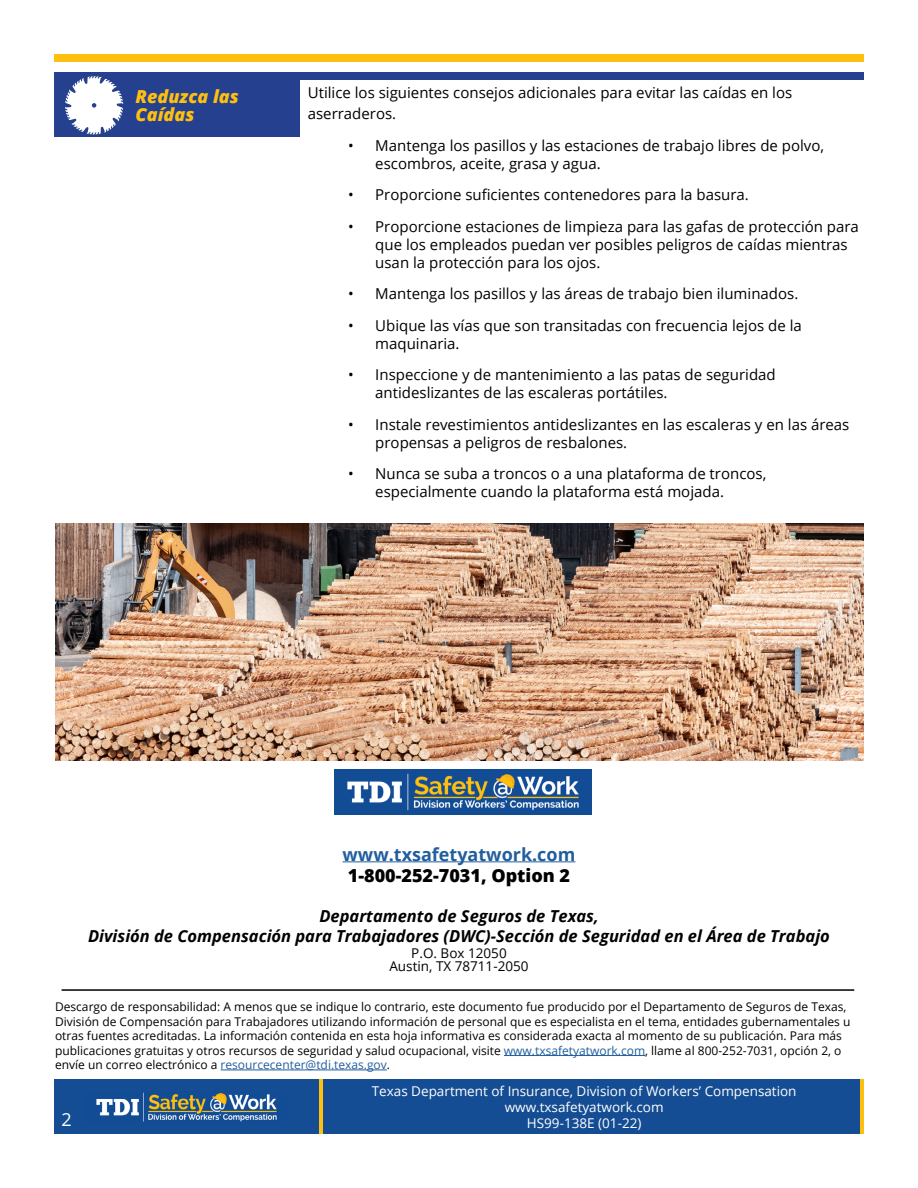
<style>
.page{position:relative;width:918px;height:1188px;background:#fff}
.page>*{position:absolute;margin:0;border:0;box-sizing:border-box;transform-origin:0 0}
.t1{font:700 18px "Open Sans";color:#215e9e}
.t2{font:800 18px "Open Sans";color:#000}
.t3{font:italic 800 18px/18px "Open Sans";color:#fec00f}
.t4{font:18px "Open Sans";color:#fff}
.t5{font:italic 700 16.5px/19.8px "Open Sans";color:#000;text-align:center}
.t6{font:15px/18px "Open Sans";color:#000}
.t7{font:13.5px/16.2px "Open Sans";color:#fff;text-align:center}
.t8{font:13.5px/13.5px "Open Sans";color:#000;text-align:center}
.t9{font:12px/14.4px "Open Sans";color:#000}
.s1{color:#215e9e}
</style>
<div class="page">
<div style="left:54px;top:54px;width:810px;height:7px;background:#fec00f"></div>
<div style="left:54px;top:1080px;width:810px;height:54px;background:#154d94"></div>
<hr style="left:319px;top:1080px;width:4px;height:54px;background:#fec00f">
<hr style="left:860px;top:1080px;width:4px;height:54px;background:#fec00f">
<div style="left:299px;top:72px;width:565px;height:8px;background:#25408f"></div>
<div style="left:54px;top:72px;width:245px;height:65px;background:#25408f"></div>
<img style="left:335px;top:769px;width:256px;height:45px">
<hr style="left:343px;top:861px;width:232px;height:1px;background:#215e9e">
<hr style="left:62px;top:989px;width:792px;height:2px;background:#000">
<hr style="left:504px;top:1055px;width:141px;height:1px;background:#215e9e">
<hr style="left:221px;top:1070px;width:166px;height:1px;background:#215e9e">
<img style="left:55px;top:524px;width:809px;height:236px">
<svg style="left:65px;top:76px;width:58px;height:59px"></svg>
<p class="t3" style="left:135px;top:87px;width:105px">Reduzca las<br>Caídas</p>
<p class="t6" style="left:308px;top:81px;width:486px;line-height:21.6px">Utilice los siguientes consejos adicionales para evitar las caídas en los aserraderos.</p>
<p class="t6" style="left:375px;top:136px;width:450px;text-indent:-27px">• Mantenga los pasillos y las estaciones de trabajo libres de polvo, escombros, aceite, grasa y agua.</p>
<p class="t6" style="left:348px;top:186px;width:402px">• Proporcione suficientes contenedores para la basura.</p>
<p class="t6" style="left:375px;top:217px;width:485px;text-indent:-27px">• Proporcione estaciones de limpieza para las gafas de protección para que los empleados puedan ver posibles peligros de caídas mientras usan la protección para los ojos.</p>
<p class="t6" style="left:348px;top:285px;width:452px">• Mantenga los pasillos y las áreas de trabajo bien iluminados.</p>
<p class="t6" style="left:375px;top:316px;width:428px;text-indent:-27px">• Ubique las vías que son transitadas con frecuencia lejos de la maquinaria.</p>
<p class="t6" style="left:375px;top:366px;width:402px;text-indent:-27px">• Inspeccione y de mantenimiento a las patas de seguridad antideslizantes de las escaleras portátiles.</p>
<p class="t6" style="left:375px;top:415px;width:476px;text-indent:-27px">• Instale revestimientos antideslizantes en las escaleras y en las áreas propensas a peligros de resbalones.</p>
<p class="t6" style="left:375px;top:465px;width:393px;text-indent:-27px">• Nunca se suba a troncos o a una plataforma de troncos, especialmente cuando la plataforma está mojada.</p>
<p class="t1" style="left:343px;top:841px;width:234px">www.txsafetyatwork.com</p>
<p class="t2" style="left:348px;top:862px;width:224px">1-800-252-7031, Option 2</p>
<p class="t5" style="left:88px;top:905px;width:743px">Departamento de Seguros de Texas,<br>División de Compensación para Trabajadores (DWC)-Sección de Seguridad en el Área de Trabajo</p>
<p class="t8" style="left:389px;top:946px;width:141px">P.O. Box 12050<br>Austin, TX 78711-2050</p>
<p class="t9" style="left:55px;top:1000px;width:797px">Descargo de responsabilidad: A menos que se indique lo contrario, este documento fue producido por el Departamento de Seguros de Texas, División de Compensación para Trabajadores utilizando información de personal que es especialista en el tema, entidades gubernamentales u otras fuentes acreditadas. La información contenida en esta hoja informativa es considerada exacta al momento de su publicación. Para más publicaciones gratuitas y otros recursos de seguridad y salud ocupacional, visite <span class="s1">www.txsafetyatwork.com</span>, llame al 800-252-7031, opción 2, o envíe un correo electrónico a <span class="s1">resourcecenter@tdi.texas.gov</span>.</p>
<p class="t7" style="left:372px;top:1082px;width:426px">Texas Department of Insurance, Division of Workers’ Compensation www.txsafetyatwork.com<br>HS99-138E (01-22)</p>
<p class="t7" style="left:427px;top:1082px;width:331px">Texas Department of Insurance, Division of W rkers’<br>Compensation www.txsafetyatwork.com</p>
<p class="t4" style="left:62px;top:1107px;width:12px">2</p>
<p class="t7" style="left:534px;top:1115px;width:116px">HS01-014E (08- 0)</p>
</div>
